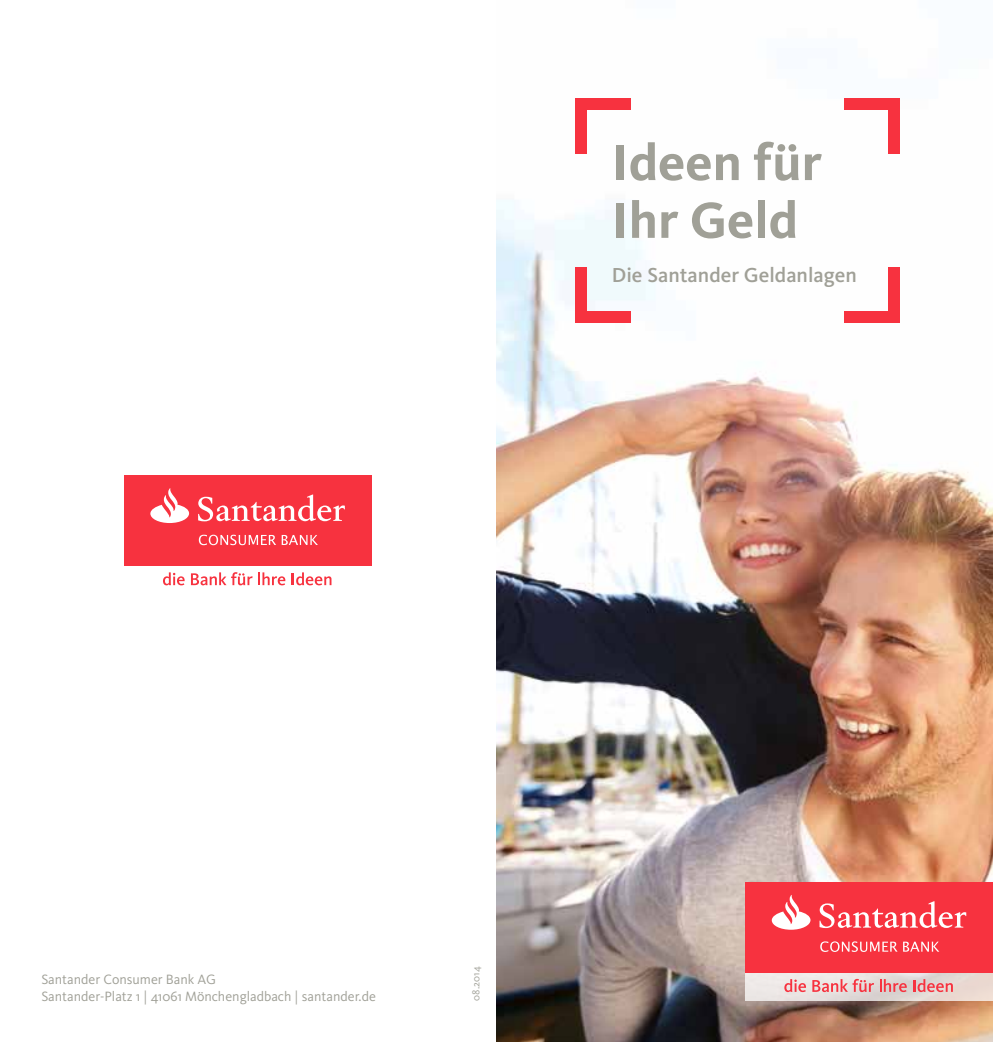
<style>
.page{position:relative;width:993px;height:1042px;background:#fff}
.page>*{position:absolute;margin:0;border:0;box-sizing:border-box;transform-origin:0 0}
.t1{font:700 52.5px/57.8px "Kievit Pro";color:#a0a097}
.t2{font:500 21px "Kievit Pro";color:#a0a097}
.t3{font:14px/16.8px "Kievit Pro";color:#a0a097}
.t4{font:10.5px "Kievit Pro";color:#a0a097}
</style>
<div class="page">
<div style="left:124px;top:475px;width:247px;height:91px;background:#f7323f"></div>
<svg style="left:199px;top:535px;width:119px;height:10px"></svg>
<svg style="left:150px;top:488px;width:39px;height:35px"></svg>
<svg style="left:198px;top:494px;width:147px;height:27px"></svg>
<svg style="left:163px;top:572px;width:21px;height:13px"></svg>
<svg style="left:191px;top:572px;width:61px;height:13px"></svg>
<svg style="left:258px;top:572px;width:27px;height:13px"></svg>
<svg style="left:292px;top:572px;width:39px;height:13px"></svg>
<img style="left:496px;top:98px;width:496px;height:944px">
<svg style="left:745px;top:973px;width:247px;height:27px;background:#e7dedb"></svg>
<div style="left:745px;top:882px;width:247px;height:91px;background:#f7323f"></div>
<svg style="left:820px;top:941px;width:119px;height:11px"></svg>
<svg style="left:771px;top:895px;width:39px;height:35px"></svg>
<svg style="left:819px;top:901px;width:146px;height:27px"></svg>
<svg style="left:784px;top:979px;width:21px;height:13px"></svg>
<svg style="left:812px;top:979px;width:61px;height:13px"></svg>
<svg style="left:879px;top:979px;width:27px;height:13px"></svg>
<svg style="left:912px;top:979px;width:40px;height:13px"></svg>
<div style="left:575px;top:98px;width:55px;height:11px;background:#f7323f"></div>
<div style="left:575px;top:98px;width:11px;height:55px;background:#f7323f"></div>
<div style="left:575px;top:267px;width:11px;height:55px;background:#f7323f"></div>
<div style="left:575px;top:311px;width:55px;height:11px;background:#f7323f"></div>
<div style="left:887px;top:98px;width:11px;height:55px;background:#f7323f"></div>
<div style="left:843px;top:98px;width:55px;height:11px;background:#f7323f"></div>
<div style="left:843px;top:311px;width:55px;height:11px;background:#f7323f"></div>
<div style="left:887px;top:267px;width:11px;height:55px;background:#f7323f"></div>
<h1 class="t1" style="left:611px;top:133px;width:212px">Ideen für<br>Ihr Geld</h1>
<h2 class="t2" style="left:611px;top:262px;width:246px">Die Santander Geldanlagen</h2>
<p class="t3" style="left:41px;top:970px;width:336px">Santander Consumer Bank AG<br>Santander-Platz 1 | 41061 Mönchengladbach | santander.de</p>
<p class="t4" style="left:469px;top:1000px;width:36px;rotate:-90deg">08.2014</p>
</div>
